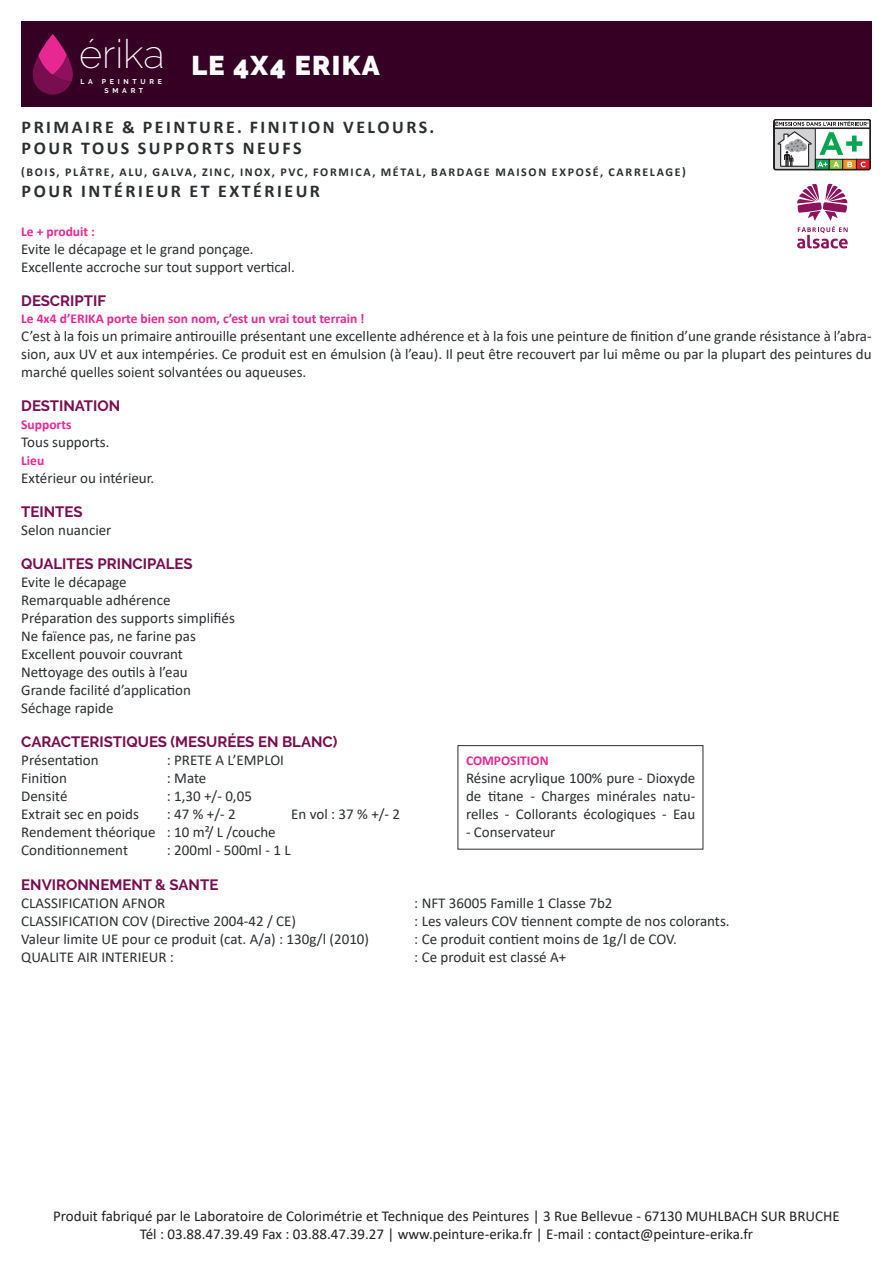
<style>
.page{position:relative;width:893px;height:1263px;background:#fff}
.page>*{position:absolute;margin:0;border:0;box-sizing:border-box;transform-origin:0 0}
.t1{font:200 39.9px "Raleway";color:#fff}
.t2{font:900 27px "Raleway";letter-spacing:.05em;color:#fff}
.t3{font:700 18px/21.6px "Calibri";letter-spacing:.14em;color:#2a2e30}
.t4{font:15px/18px "Calibri";color:#2a2e30}
.t5{font:15px/18px "Calibri";color:#231f20;text-align:center}
.t6{font:700 15px "Raleway";color:#780d4f}
.t7{font:700 13.5px "Calibri";color:#e62893}
.t8{font:700 12px "Calibri";letter-spacing:.14em;color:#2a2e30}
.t9{font:700 7.05px/8.4px "Raleway";letter-spacing:.53em;color:#fff}
</style>
<div class="page">
<div style="left:21px;top:21px;width:851px;height:85px;background:#360025"></div>
<svg style="left:33px;top:34px;width:40px;height:61px"></svg>
<svg style="left:773px;top:119px;width:98px;height:51px"></svg>
<svg style="left:797px;top:183px;width:51px;height:65px"></svg>
<div style="left:458px;top:745px;width:245px;height:104px;border:1px solid #2a2e30"></div>
<h1 class="t1" style="left:79px;top:31px;width:87px">érika</h1>
<p class="t9" style="left:80px;top:78px;width:14px">L A</p>
<p class="t9" style="left:105px;top:78px;width:59px;text-indent:-3px">PEINTURE<br>SMART</p>
<h2 class="t2" style="left:191px;top:49px;width:190px">LE 4X4 ERIKA</h2>
<p class="t3" style="left:22px;top:116px;width:414px">PRIMAIRE &amp; PEINTURE. FINITION VELOURS.<br>POUR TOUS SUPPORTS NEUFS</p>
<p class="t8" style="left:21px;top:163px;width:666px">(BOIS, PLÂTRE, ALU, GALVA, ZINC, INOX, PVC, FORMICA, MÉTAL, BARDAGE MAISON EXPOSÉ, CARRELAGE)</p>
<p class="t3" style="left:22px;top:180px;width:300px">POUR INTÉRIEUR ET EXTÉRIEUR</p>
<p class="t7" style="left:21px;top:222px;width:75px">Le + produit :</p>
<p class="t4" style="left:21px;top:240px;width:275px">Evite le décapage et le grand ponçage.<br>Excellente accroche sur tout support vertical.</p>
<p class="t6" style="left:21px;top:292px;width:86px">DESCRIPTIF</p>
<p class="t7" style="left:21px;top:308px;width:345px">Le 4x4 d’ERIKA porte bien son nom, c’est un vrai tout terrain !</p>
<p class="t4" style="left:21px;top:326px;width:852px;text-align:justify">C’est à la fois un primaire antirouille présentant une excellente adhérence et à la fois une peinture de finition d’une grande résistance à l’abra&shy;sion, aux UV et aux intempéries. Ce produit est en émulsion (à l’eau). Il peut être recouvert par lui même ou par la plupart des peintures du marché quelles soient solvantées ou aqueuses.</p>
<p class="t6" style="left:21px;top:397px;width:101px">DESTINATION</p>
<p class="t7" style="left:21px;top:415px;width:52px">Supports</p>
<p class="t4" style="left:21px;top:432px;width:90px">Tous supports.</p>
<p class="t7" style="left:21px;top:451px;width:25px">Lieu</p>
<p class="t4" style="left:21px;top:468px;width:135px">Extérieur ou intérieur.</p>
<p class="t6" style="left:21px;top:503px;width:63px">TEINTES</p>
<p class="t4" style="left:21px;top:521px;width:92px">Selon nuancier</p>
<p class="t6" style="left:21px;top:555px;width:173px">QUALITES PRINCIPALES</p>
<p class="t4" style="left:21px;top:573px;width:215px">Evite le décapage<br>Remarquable adhérence<br>Préparation des supports simplifiés<br>Ne faïence pas, ne farine pas<br>Excellent pouvoir couvrant<br>Nettoyage des outils à l’eau<br>Grande facilité d’application<br>Séchage rapide</p>
<p class="t6" style="left:21px;top:733px;width:318px">CARACTERISTIQUES (MESURÉES EN BLANC)</p>
<p class="t4" style="left:21px;top:751px;width:79px">Présentation</p>
<p class="t4" style="left:167px;top:751px;width:119px">: PRETE A L’EMPLOI</p>
<p class="t4" style="left:21px;top:769px;width:47px">Finition</p>
<p class="t4" style="left:167px;top:769px;width:41px">: Mate</p>
<p class="t4" style="left:21px;top:787px;width:48px">Densité</p>
<p class="t4" style="left:167px;top:787px;width:87px">: 1,30 +/- 0,05</p>
<p class="t4" style="left:21px;top:805px;width:119px">Extrait sec en poids</p>
<p class="t4" style="left:167px;top:805px;width:70px">: 47 % +/- 2</p>
<p class="t4" style="left:291px;top:805px;width:110px">En vol : 37 % +/- 2</p>
<p class="t4" style="left:21px;top:823px;width:256px">Rendement théorique : 10 m²/ L /couche<br>Conditionnement</p>
<p class="t7" style="left:466px;top:751px;width:84px">COMPOSITION</p>
<p class="t4" style="left:466px;top:769px;width:231px;text-align:justify">Résine acrylique 100% pure - Dioxyde de titane - Charges minérales natu&shy;relles - Collorants écologiques - Eau</p>
<p class="t4" style="left:466px;top:823px;width:91px">- Conservateur</p>
<p class="t4" style="left:167px;top:841px;width:125px">: 200ml - 500ml - 1 L</p>
<p class="t6" style="left:21px;top:876px;width:199px">ENVIRONNEMENT &amp; SANTE</p>
<p class="t4" style="left:21px;top:893px;width:146px">CLASSIFICATION AFNOR</p>
<p class="t4" style="left:414px;top:893px;width:200px">: NFT 36005 Famille 1 Classe 7b2</p>
<p class="t4" style="left:21px;top:911px;width:276px">CLASSIFICATION COV (Directive 2004-42 / CE)</p>
<p class="t4" style="left:414px;top:911px;width:317px">: Les valeurs COV tiennent compte de nos colorants.</p>
<p class="t4" style="left:21px;top:929px;width:349px">Valeur limite UE pour ce produit (cat. A/a) : 130g/l (2010)</p>
<p class="t4" style="left:414px;top:929px;width:264px">: Ce produit contient moins de 1g/l de COV.</p>
<p class="t4" style="left:21px;top:947px;width:154px">QUALITE AIR INTERIEUR :</p>
<p class="t4" style="left:414px;top:947px;width:153px">: Ce produit est classé A+</p>
<p class="t5" style="left:53px;top:1206px;width:788px">Produit fabriqué par le Laboratoire de Colorimétrie et Technique des Peintures | 3 Rue Bellevue - 67130 MUHLBACH SUR BRUCHE<br>Tél : 03.88.47.39.49 Fax : 03.88.47.39.27 | www.peinture-erika.fr | E-mail : contact@peinture-erika.fr</p>
</div>
